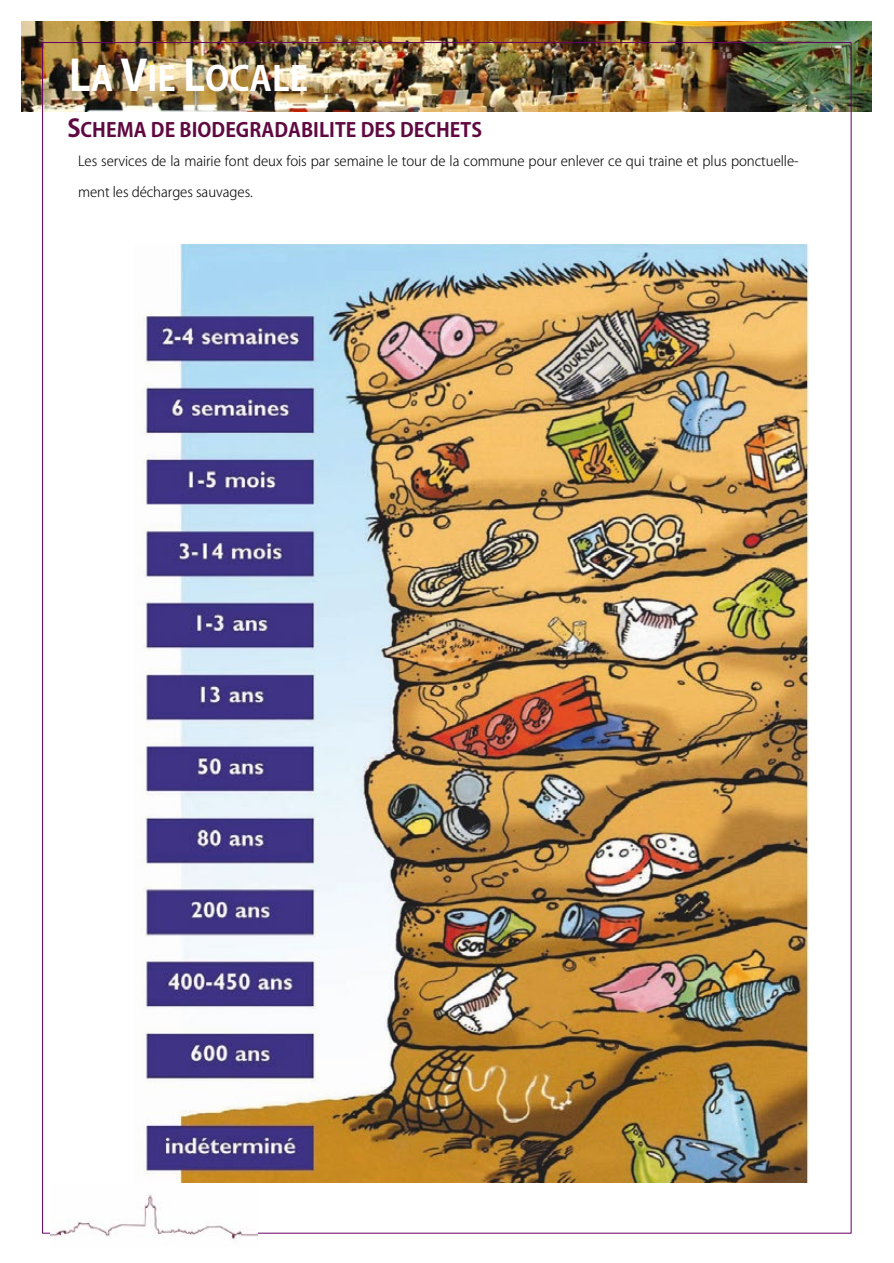
<style>
.page{position:relative;width:894px;height:1263px;background:#fff}
.page>*{position:absolute;margin:0;border:0;box-sizing:border-box;transform-origin:0 0}
.t1{font:700 33.9px "Koz Go Pr 6 N";color:#fff}
.t2{font:700 19.5px "Koz Go Pr 6 N";color:#600941}
.t3{font:300 13.65px "Koz Go Pr 6 N";letter-spacing:-.005em;color:#000}
.s1{font-size:42.15px}
.s2{font-size:24.15px}
</style>
<div class="page">
<img style="left:21px;top:21px;width:850px;height:90px">
<img style="left:144px;top:245px;width:664px;height:938px">
<img style="left:50px;top:1194px;width:207px;height:46px">
<h1 class="t1" style="left:69px;top:60px;width:240px"><span class="s1">L</span>A <span class="s1">V</span>IE <span class="s1">L</span>OCALE</h1>
<h2 class="t2" style="left:67px;top:119px;width:416px"><span class="s2">S</span>CHEMA DE BIODEGRADABILITE DES DECHETS</h2>
<p class="t3" style="left:78px;top:154px;width:721px">Les services de la mairie font deux fois par semaine le tour de la commune pour enlever ce qui traine et plus ponctuelle-</p>
<p class="t3" style="left:78px;top:184px;width:176px">ment les décharges sauvages.</p>
</div>
